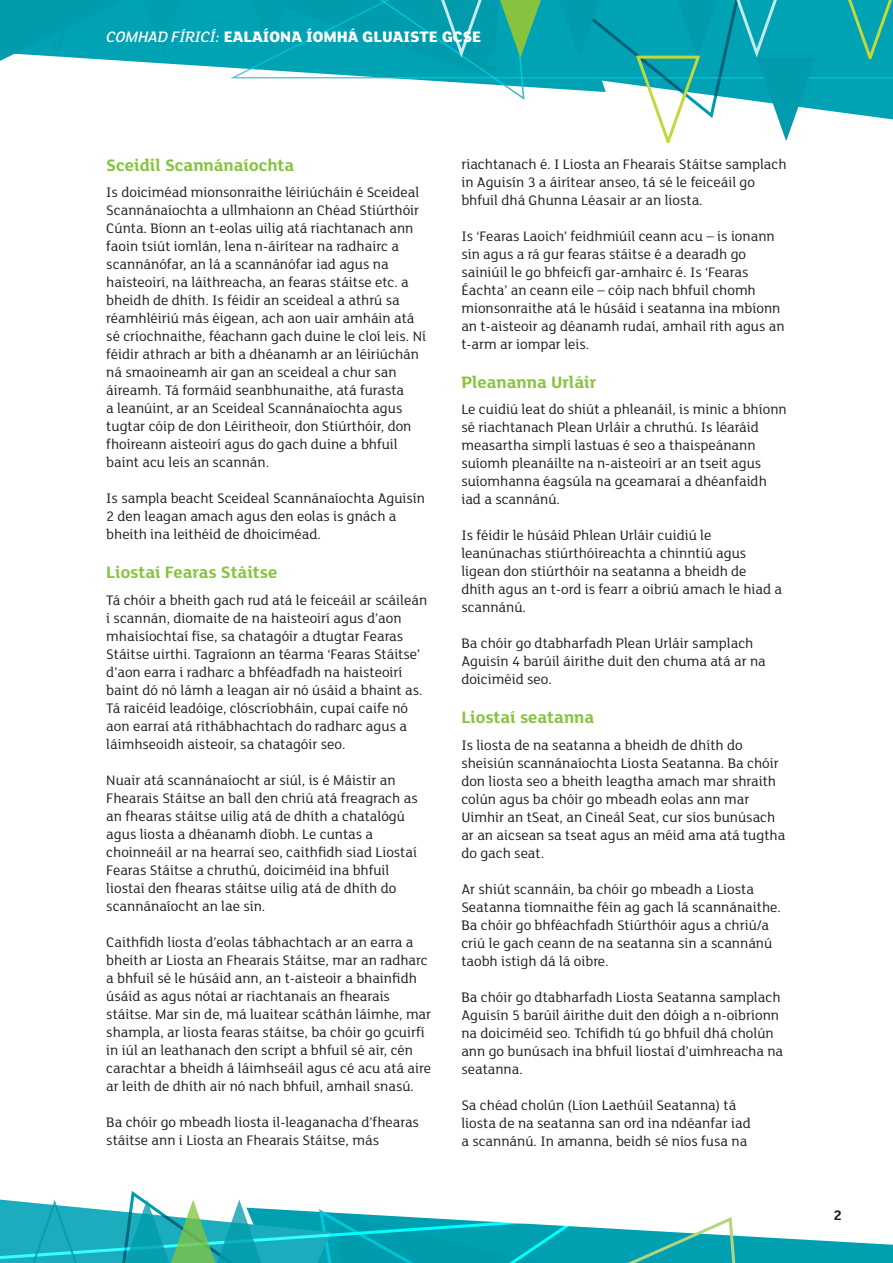
<style>
.page{position:relative;width:893px;height:1263px;background:#fff}
.page>*{position:absolute;margin:0;border:0;box-sizing:border-box;transform-origin:0 0}
.SUB_HEAD{font:700 18px "FS Lola";color:#86c43f}
.t1{font:800 16.5px "FS Lola";color:#fff}
.Body_Text{font:15px/18px "FS Lola";color:#231f20}
.t2{font:700 15px "FS Lola";color:#231f20}
.s1{font-weight:500;font-style:italic}
.s2{font-weight:500}
</style>
<div class="page">
<div style="left:189px;top:0;width:36px;height:68px;background:#00a2b3"></div>
<svg style="left:0;top:0;width:189px;height:65px;background:#16a7b7"></svg>
<svg style="left:225px;top:0;width:668px;height:144px"></svg>
<svg style="left:0;top:1191px;width:893px;height:72px"></svg>
<p class="t1" style="left:106px;top:25px;width:376px"><span class="s1">COMHAD FÍRICÍ:</span> EALAÍONA ÍOMHÁ GLUAISTE GCSE</p>
<p class="t1" style="left:107px;top:26px;width:357px"><span class="s1">FACTFILE:</span> GCE HISTORY OF ART / <span class="s2">ARCHITECTURE</span></p>
<p class="SUB_HEAD" style="left:106px;top:153px;width:190px">Sceidil Scannánaíochta</p>
<p class="Body_Text" style="left:106px;top:183px;width:321px">Is doiciméad mionsonraithe léiriúcháin é Sceideal Scannánaíochta a ullmhaíonn an Chéad Stiúrthóir Cúnta. Bíonn an t-eolas uilig atá riachtanach ann faoin tsiút iomlán, lena n-áirítear na radhairc a scannánófar, an lá a scannánófar iad agus na haisteoirí, na láithreacha, an fearas stáitse etc. a bheidh de dhíth. Is féidir an sceideal a athrú sa réamhléiriú más éigean, ach aon uair amháin atá sé críochnaithe, féachann gach duine le cloí leis. Ní féidir athrach ar bith a dhéanamh ar an léiriúchán ná smaoineamh air gan an sceideal a chur san áireamh. Tá formáid seanbhunaithe, atá furasta<br>a leanúint, ar an Sceideal Scannánaíochta agus tugtar cóip de don Léiritheoir, don Stiúrthóir, don fhoireann aisteoirí agus do gach duine a bhfuil baint acu leis an scannán.</p>
<p class="Body_Text" style="left:106px;top:489px;width:320px">Is sampla beacht Sceideal Scannánaíochta Aguisín<br>2 den leagan amach agus den eolas is gnách a bheith ina leithéid de dhoiciméad.</p>
<p class="SUB_HEAD" style="left:106px;top:560px;width:173px">Liostaí Fearas Stáitse</p>
<p class="Body_Text" style="left:106px;top:590px;width:322px">Tá chóir a bheith gach rud atá le feiceáil ar scáileán i scannán, diomaite de na haisteoirí agus d’aon mhaisíochtaí físe, sa chatagóir a dtugtar Fearas Stáitse uirthi. Tagraíonn an téarma ‘Fearas Stáitse’ d’aon earra i radharc a bhféadfadh na haisteoirí baint dó nó lámh a leagan air nó úsáid a bhaint as.<br>Tá raicéid leadóige, clóscríobháin, cupaí caife nó aon earraí atá ríthábhachtach do radharc agus a láimhseoidh aisteoir, sa chatagóir seo.</p>
<p class="Body_Text" style="left:106px;top:770px;width:313px">Nuair atá scannánaíocht ar siúl, is é Máistir an Fhearais Stáitse an ball den chriú atá freagrach as an fhearas stáitse uilig atá de dhíth a chatalógú agus liosta a dhéanamh díobh. Le cuntas a choinneáil ar na hearraí seo, caithfidh siad Liostaí Fearas Stáitse a chruthú, doiciméid ina bhfuil liostaí den fhearas stáitse uilig atá de dhíth do scannánaíocht an lae sin.</p>
<p class="Body_Text" style="left:106px;top:932px;width:326px">Caithfidh liosta d’eolas tábhachtach ar an earra a bheith ar Liosta an Fhearais Stáitse, mar an radharc a bhfuil sé le húsáid ann, an t-aisteoir a bhainfidh úsáid as agus nótaí ar riachtanais an fhearais stáitse. Mar sin de, má luaitear scáthán láimhe, mar shampla, ar liosta fearas stáitse, ba chóir go gcuirfí in iúl an leathanach den script a bhfuil sé air, cén carachtar a bheidh á láimhseáil agus cé acu atá aire ar leith de dhíth air nó nach bhfuil, amhail snasú.</p>
<p class="Body_Text" style="left:106px;top:1112px;width:314px">Ba chóir go mbeadh liosta il-leaganacha d’fhearas stáitse ann i Liosta an Fhearais Stáitse, más</p>
<p class="Body_Text" style="left:461px;top:154px;width:327px">riachtanach é. I Liosta an Fhearais Stáitse samplach in Aguisín 3 a áirítear anseo, tá sé le feiceáil go bhfuil dhá Ghunna Léasair ar an liosta.</p>
<p class="Body_Text" style="left:461px;top:226px;width:325px">Is ‘Fearas Laoich’ feidhmiúil ceann acu – is ionann sin agus a rá gur fearas stáitse é a dearadh go sainiúil le go bhfeicfí gar-amhairc é. Is ‘Fearas Éachta’ an ceann eile – cóip nach bhfuil chomh mionsonraithe atá le húsáid i seatanna ina mbíonn an t-aisteoir ag déanamh rudaí, amhail rith agus an t-arm ar iompar leis.</p>
<p class="SUB_HEAD" style="left:461px;top:369px;width:136px">Pleananna Urláir</p>
<p class="Body_Text" style="left:461px;top:400px;width:327px">Le cuidiú leat do shiút a phleanáil, is minic a bhíonn sé riachtanach Plean Urláir a chruthú. Is léaráid measartha simplí lastuas é seo a thaispeánann suíomh pleanáilte na n-aisteoirí ar an tseit agus suíomhanna éagsúla na gceamaraí a dhéanfaidh iad a scannánú.</p>
<p class="Body_Text" style="left:461px;top:526px;width:322px">Is féidir le húsáid Phlean Urláir cuidiú le leanúnachas stiúrthóireachta a chinntiú agus ligean don stiúrthóir na seatanna a bheidh de dhíth agus an t-ord is fearr a oibriú amach le hiad a scannánú.</p>
<p class="Body_Text" style="left:461px;top:634px;width:306px">Ba chóir go dtabharfadh Plean Urláir samplach<br>Aguisín 4 barúil áirithe duit den chuma atá ar na doiciméid seo.</p>
<p class="SUB_HEAD" style="left:461px;top:705px;width:134px">Liostaí seatanna</p>
<p class="Body_Text" style="left:461px;top:735px;width:325px">Is liosta de na seatanna a bheidh de dhíth do sheisiún scannánaíochta Liosta Seatanna. Ba chóir don liosta seo a bheith leagtha amach mar shraith colún agus ba chóir go mbeadh eolas ann mar Uimhir an tSeat, an Cineál Seat, cur síos bunúsach ar an aicsean sa tseat agus an méid ama atá tugtha do gach seat.</p>
<p class="Body_Text" style="left:461px;top:879px;width:321px">Ar shiút scannáin, ba chóir go mbeadh a Liosta Seatanna tiomnaithe féin ag gach lá scannánaithe.<br>Ba chóir go bhféachfadh Stiúrthóir agus a chriú/a criú le gach ceann de na seatanna sin a scannánú taobh istigh dá lá oibre.</p>
<p class="Body_Text" style="left:461px;top:987px;width:323px">Ba chóir go dtabharfadh Liosta Seatanna samplach Aguisín 5 barúil áirithe duit den dóigh a n-oibríonn na doiciméid seo. Tchífidh tú go bhfuil dhá cholún ann go bunúsach ina bhfuil liostaí d’uimhreacha na seatanna.</p>
<p class="Body_Text" style="left:461px;top:1095px;width:291px">Sa chéad cholún (Líon Laethúil Seatanna) tá liosta de na seatanna san ord ina ndéanfar iad a scannánú. In amanna, beidh sé níos fusa na</p>
<p class="t2" style="left:834px;top:1205px;width:10px">2</p>
</div>
